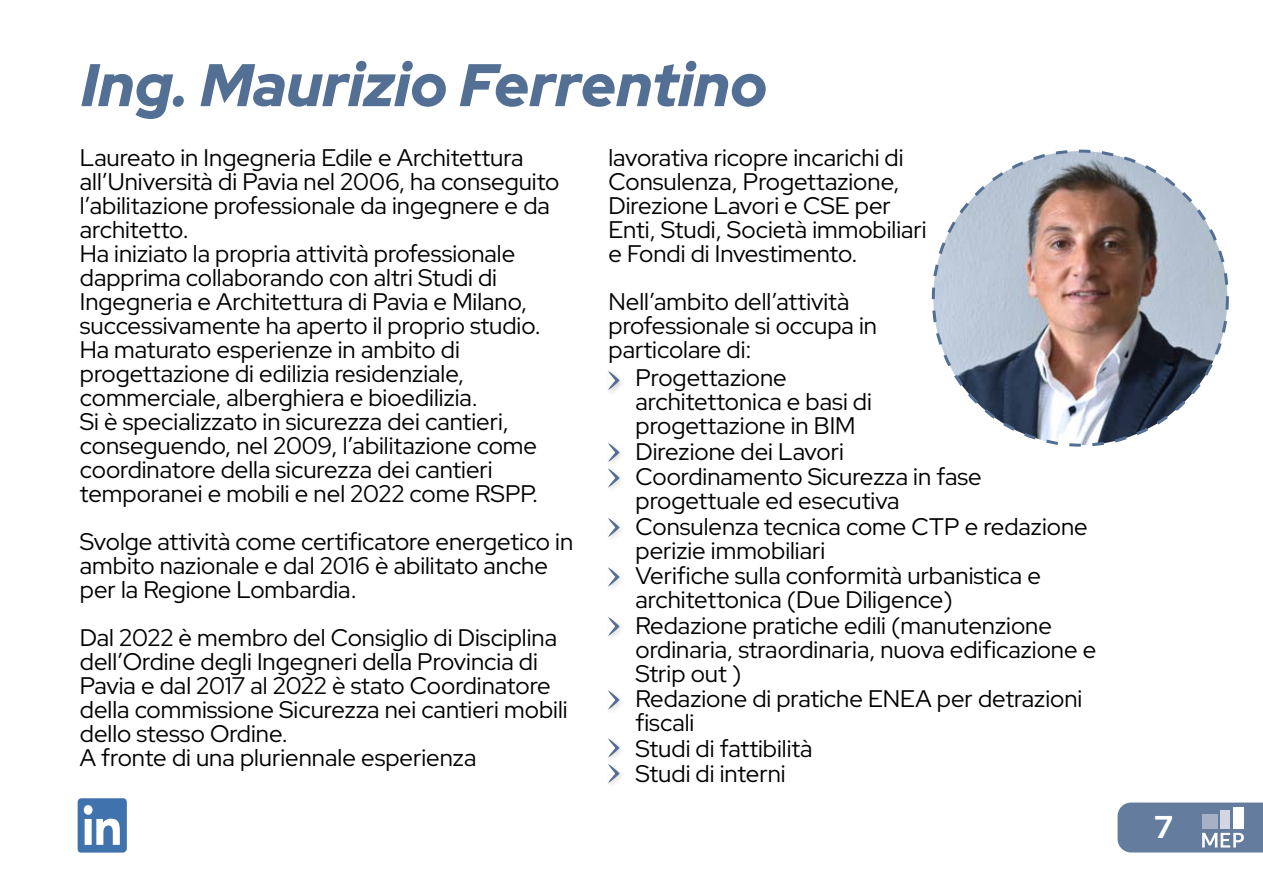
<style>
.page{position:relative;width:1263px;height:893px;background:#fff}
.page>*{position:absolute;margin:0;border:0;box-sizing:border-box;transform-origin:0 0}
.t1{font:italic 300 60px "Red Hat Display";letter-spacing:.005em;color:#536f93}
.t2{font:300 31.5px "Red Hat Display";color:#fff}
.t3{font:300 24px/24px "Red Hat Display";color:#000}
</style>
<div class="page">
<svg style="left:78px;top:798px;width:49px;height:55px"></svg>
<svg style="left:1117px;top:802px;width:146px;height:50px;background:#788daa"></svg>
<img style="left:933px;top:151px;width:294px;height:294px;border-radius:147px">
<img style="left:609px;top:379px;width:13px;height:13px">
<svg style="left:608px;top:371px;width:12px;height:19px"></svg>
<svg style="left:608px;top:443px;width:12px;height:19px"></svg>
<svg style="left:608px;top:468px;width:12px;height:20px"></svg>
<svg style="left:608px;top:518px;width:12px;height:19px"></svg>
<svg style="left:608px;top:567px;width:12px;height:20px"></svg>
<svg style="left:608px;top:617px;width:12px;height:19px"></svg>
<svg style="left:608px;top:690px;width:12px;height:20px"></svg>
<svg style="left:608px;top:738px;width:12px;height:20px"></svg>
<svg style="left:608px;top:764px;width:12px;height:19px"></svg>
<p class="t1" style="left:81px;top:46px;width:687px">Ing. Maurizio Ferrentino</p>
<p class="t3" style="left:80px;top:145px;width:481px">Laureato in Ingegneria Edile e Architettura all’Università di Pavia nel 2006, ha conseguito l’abilitazione professionale da ingegnere e da architetto.<br>Ha iniziato la propria attività professionale dapprima collaborando con altri Studi di Ingegneria e Architettura di Pavia e Milano, successivamente ha aperto il proprio studio.<br>Ha maturato esperienze in ambito di progettazione di edilizia residenziale, commerciale, alberghiera e bioedilizia.<br>Si è specializzato in sicurezza dei cantieri, conseguendo, nel 2009, l’abilitazione come coordinatore della sicurezza dei cantieri temporanei e mobili e nel 2022 come RSPP.</p>
<p class="t3" style="left:80px;top:529px;width:495px">Svolge attività come certificatore energetico in ambito nazionale e dal 2016 è abilitato anche per la Regione Lombardia.</p>
<p class="t3" style="left:80px;top:625px;width:489px">Dal 2022 è membro del Consiglio di Disciplina dell’Ordine degli Ingegneri della Provincia di Pavia e dal 2017 al 2022 è stato Coordinatore della commissione Sicurezza nei cantieri mobili dello stesso Ordine.<br>A fronte di una pluriennale esperienza</p>
<p class="t3" style="left:608px;top:145px;width:320px">lavorativa ricopre incarichi di<br>Consulenza, Progettazione,<br>Direzione Lavori e CSE per<br>Enti, Studi, Società immobiliari e Fondi di Investimento.</p>
<p class="t3" style="left:608px;top:289px;width:270px">Nell’ambito dell’attività professionale si occupa in particolare di:</p>
<p class="t3" style="left:635px;top:365px;width:238px;text-indent:-27px">• Progettazione architettonica e basi di progettazione in BIM</p>
<p class="t3" style="left:608px;top:439px;width:237px">• Direzione dei Lavori</p>
<p class="t3" style="left:635px;top:464px;width:348px;text-indent:-27px">• Coordinamento Sicurezza in fase progettuale ed esecutiva</p>
<p class="t3" style="left:635px;top:514px;width:454px;text-indent:-27px">• Consulenza tecnica come CTP e redazione perizie immobiliari</p>
<p class="t3" style="left:635px;top:563px;width:407px;text-indent:-27px">• Verifiche sulla conformità urbanistica e architettonica (Due Diligence)</p>
<p class="t3" style="left:635px;top:613px;width:462px;text-indent:-27px">• Redazione pratiche edili (manutenzione ordinaria, straordinaria, nuova edificazione e<br>Strip out )</p>
<p class="t3" style="left:635px;top:686px;width:448px;text-indent:-27px">• Redazione di pratiche ENEA per detrazioni fiscali</p>
<p class="t3" style="left:608px;top:736px;width:206px">• Studi di fattibilità</p>
<p class="t3" style="left:608px;top:761px;width:179px">• Studi di interni</p>
<p class="t2" style="left:1154px;top:806px;width:20px">7</p>
</div>
